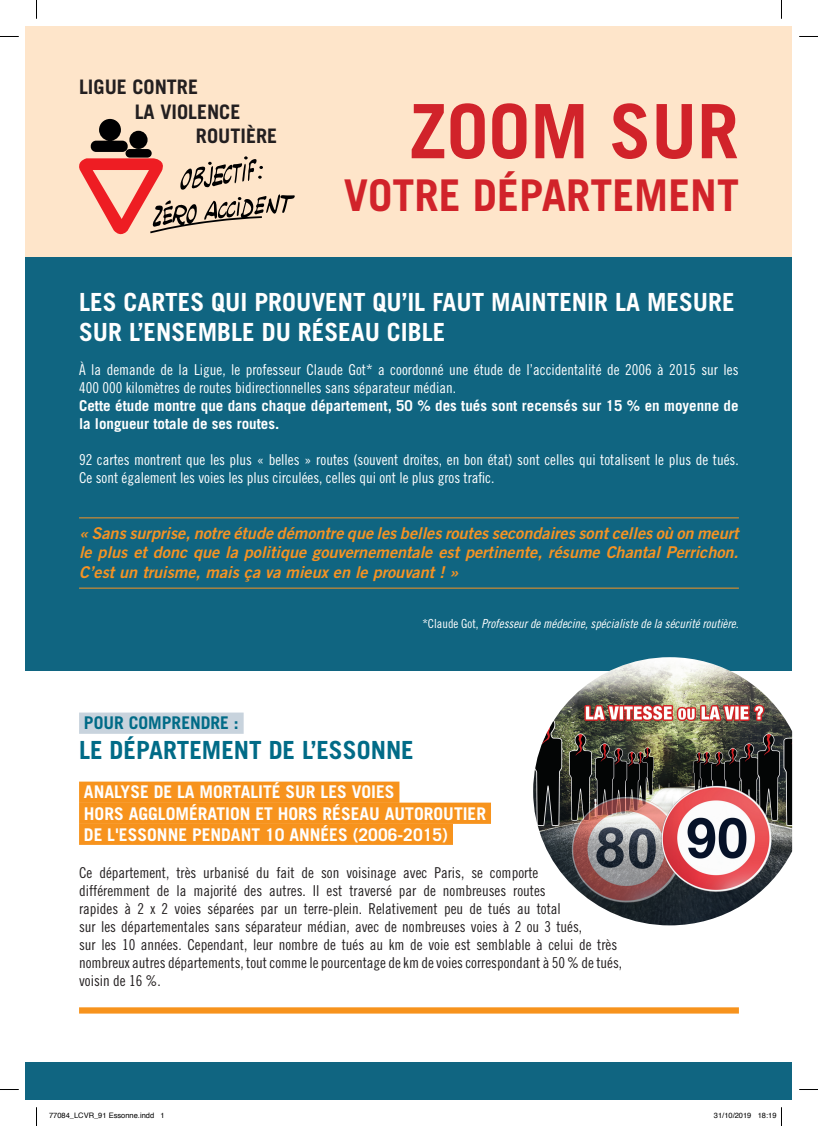
<style>
.page{position:relative;width:818px;height:1126px;background:#fff}
.page>*{position:absolute;margin:0;border:0;box-sizing:border-box;transform-origin:0 0}
.t1{font:700 75px "Trade Gothic";color:#d1232a}
.t2{font:700 43.75px "Trade Gothic";color:#d1232a}
.t3{font:700 25px/30px "Trade Gothic";color:#fff}
.t4{font:700 25px "Trade Gothic";color:#016b87}
.t5{font:700 20px "Trade Gothic";color:#231f20}
.t6{font:700 17.5px/21px "Trade Gothic";color:#fff}
.t7{font:700 17.5px "Trade Gothic";color:#016b87}
.t8{font:italic 16.25px/19.5px "Trade Gothic Bold Two";color:#f69323;text-align:justify}
.t9{font:15px/18px "Trade Gothic Cond Eighteen";color:#231f20}
.t10{font:15px/18px "Trade Gothic Cond Eighteen";color:#fff}
.t11{font:700 15px/18px "Trade Gothic";color:#fff}
.t12{font:12.5px "Trade Gothic Cond Eighteen Obl";color:#fff}
.t13{font:7.5px "Helvetica";color:#000}
.s1{font-family:"Trade Gothic Cond Eighteen"}
</style>
<div class="page">
<div style="left:26px;top:36px;width:765px;height:1063px;background:#106581"></div>
<div style="left:26px;top:671px;width:765px;height:389px;background:#fff"></div>
<div style="left:26px;top:26px;width:765px;height:230px;background:#fee5ca"></div>
<svg style="left:79px;top:119px;width:216px;height:116px"></svg>
<div style="left:79px;top:712px;width:164px;height:21px;background:#c8d3dd"></div>
<div style="left:79px;top:781px;width:320px;height:21px;background:#f7931d"></div>
<div style="left:79px;top:802px;width:411px;height:21px;background:#f7931d"></div>
<div style="left:79px;top:823px;width:373px;height:21px;background:#f7931d"></div>
<img style="left:533px;top:657px;width:258px;height:268px">
<hr style="left:79px;top:517px;width:659px;height:1px;background:#f69323">
<hr style="left:79px;top:587px;width:659px;height:1px;background:#f69323">
<div style="left:79px;top:1007px;width:659px;height:6px;background:#f7931d"></div>
<svg style="left:0;top:36px;width:19px;height:1px"></svg>
<svg style="left:799px;top:36px;width:18px;height:1px"></svg>
<svg style="left:0;top:1089px;width:19px;height:1px"></svg>
<svg style="left:799px;top:1089px;width:18px;height:1px"></svg>
<svg style="left:36px;top:0;width:1px;height:19px"></svg>
<svg style="left:36px;top:1107px;width:1px;height:18px"></svg>
<h3 class="t5" style="left:79px;top:75px;width:120px">LIGUE CONTRE</h3>
<h3 class="t5" style="left:135px;top:99px;width:107px">LA VIOLENCE</h3>
<h3 class="t5" style="left:196px;top:123px;width:83px">ROUTIÈRE</h3>
<h1 class="t1" style="left:409px;top:85px;width:331px">ZOOM SUR</h1>
<h2 class="t2" style="left:343px;top:168px;width:396px">VOTRE DÉPARTEMENT</h2>
<h3 class="t3" style="left:79px;top:287px;width:656px">LES CARTES QUI PROUVENT QU’IL FAUT MAINTENIR LA MESURE<br>SUR L’ENSEMBLE DU RÉSEAU CIBLE</h3>
<p class="t10" style="left:79px;top:361px;width:660px">À la demande de la Ligue, le professeur Claude Got* a coordonné une étude de l’accidentalité de 2006 à 2015 sur les<br>400 000 kilomètres de routes bidirectionnelles sans séparateur médian.</p>
<p class="t11" style="left:79px;top:397px;width:660px">Cette étude montre que dans chaque département, 50 % des tués sont recensés sur 15 % en moyenne de la longueur totale de ses routes.</p>
<p class="t10" style="left:79px;top:451px;width:660px">92 cartes montrent que les plus « belles » routes (souvent droites, en bon état) sont celles qui totalisent le plus de tués.<br>Ce sont également les voies les plus circulées, celles qui ont le plus gros trafic.</p>
<p class="t8" style="left:79px;top:522px;width:660px">« Sans surprise, notre étude démontre que les belles routes secondaires sont celles où on meurt le plus et donc que la politique gouvernementale est pertinente, résume Chantal Perrichon.<br>C’est un truisme, mais ça va mieux en le prouvant ! »</p>
<p class="t12" style="left:422px;top:616px;width:317px"><span class="s1">*Claude Got,</span> Professeur de médecine, spécialiste de la sécurité routière.</p>
<p class="t7" style="left:84px;top:712px;width:156px">POUR COMPRENDRE :</p>
<h3 class="t4" style="left:79px;top:735px;width:336px">LE DÉPARTEMENT DE L’ESSONNE</h3>
<p class="t6" style="left:84px;top:781px;width:403px">ANALYSE DE LA MORTALITÉ SUR LES VOIES<br>HORS AGGLOMÉRATION ET HORS RÉSEAU AUTOROUTIER<br>DE L'ESSONNE PENDANT 10 ANNÉES (2006-2015)</p>
<p class="t9" style="left:79px;top:863px;width:544px">Ce département, très urbanisé du fait de son voisinage avec Paris, se comporte<br>différemment de la majorité des autres. Il est traversé par de nombreuses routes<br>rapides à 2 x 2 voies séparées par un terre-plein. Relativement peu de tués au total<br>sur les départementales sans séparateur médian, avec de nombreuses voies à 2 ou 3 tués,<br>sur les 10 années. Cependant, leur nombre de tués au km de voie est semblable à celui de très nombreux autres départements, tout comme le pourcentage de km de voies correspondant à 50 % de tués, voisin de 16 %.</p>
<p class="t13" style="left:49px;top:1109px;width:117px">77084_LCVR_91 Essonne.indd 1</p>
<p class="t13" style="left:713px;top:1109px;width:64px">31/10/2019 18:19</p>
</div>
